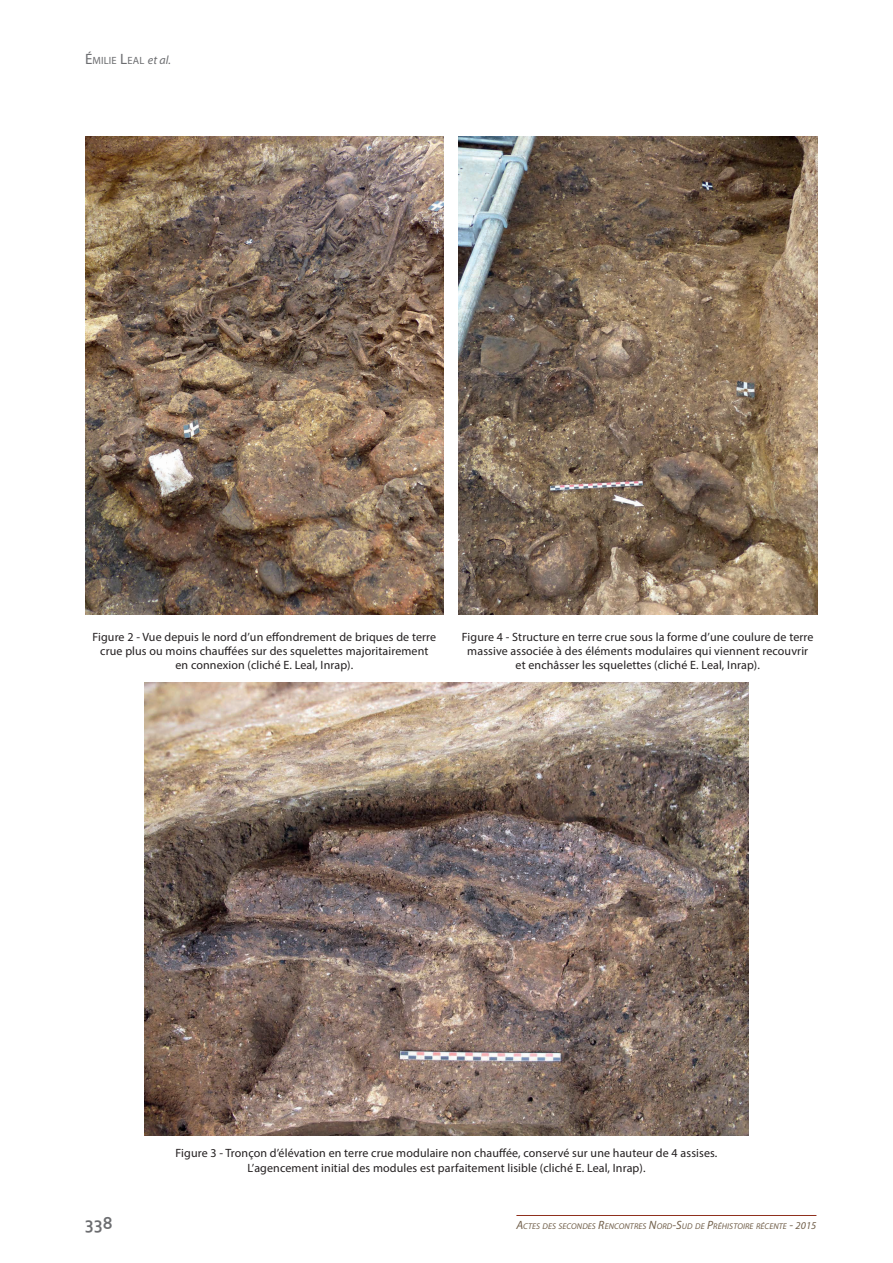
<style>
.page{position:relative;width:893px;height:1263px;background:#fff}
.page>*{position:absolute;margin:0;border:0;box-sizing:border-box;transform-origin:0 0}
.t1{font:700 18px "Corbel";color:#6c6d70}
.légende{font:12px/14.4px "Myriad Pro";letter-spacing:.01em;color:#231f20;text-align:center}
.t2{font:10.5px "Myriad Pro";letter-spacing:.015em;color:#6c6d70}
.t3{font:italic 8.4px "Myriad Pro";letter-spacing:.015em;color:#72604b}
.s1{font-size:15px}
.s2{font-style:italic;font-size:12px}
.s3{font-size:12px}
.s4{font-size:10.5px}
</style>
<div class="page">
<hr style="left:516px;top:1215px;width:300px;height:1px;background:#8f301d">
<img style="left:85px;top:136px;width:359px;height:478px">
<img style="left:145px;top:682px;width:603px;height:453px">
<img style="left:458px;top:136px;width:359px;height:478px">
<p class="t2" style="left:85px;top:54px;width:88px"><span class="s1">É</span>MILIE <span class="s1">L</span>EAL <span class="s2">et al.</span></p>
<p class="légende" style="left:93px;top:629px;width:345px">Figure 2 - Vue depuis le nord d’un effondrement de briques de terre crue plus ou moins chauffées sur des squelettes majoritairement en connexion (cliché E. Leal, Inrap).</p>
<p class="légende" style="left:462px;top:629px;width:353px">Figure 4 - Structure en terre crue sous la forme d’une coulure de terre massive associée à des éléments modulaires qui viennent recouvrir et enchâsser les squelettes (cliché E. Leal, Inrap).</p>
<h1 class="t1" style="left:85px;top:1211px;width:29px">338</h1>
<p class="légende" style="left:176px;top:1146px;width:543px">Figure 3 - Tronçon d’élévation en terre crue modulaire non chauffée, conservé sur une hauteur de 4 assises.<br>L’agencement initial des modules est parfaitement lisible (cliché E. Leal, Inrap).</p>
<p class="t3" style="left:516px;top:1220px;width:302px"><span class="s3">A</span>CTES DES SECONDES <span class="s3">R</span>ENCONTRES <span class="s3">N</span>ORD<span class="s3">-S</span>UD DE <span class="s3">P</span>RÉHISTOIRE RÉCENTE <span class="s3">-</span> <span class="s4">2015</span></p>
</div>
